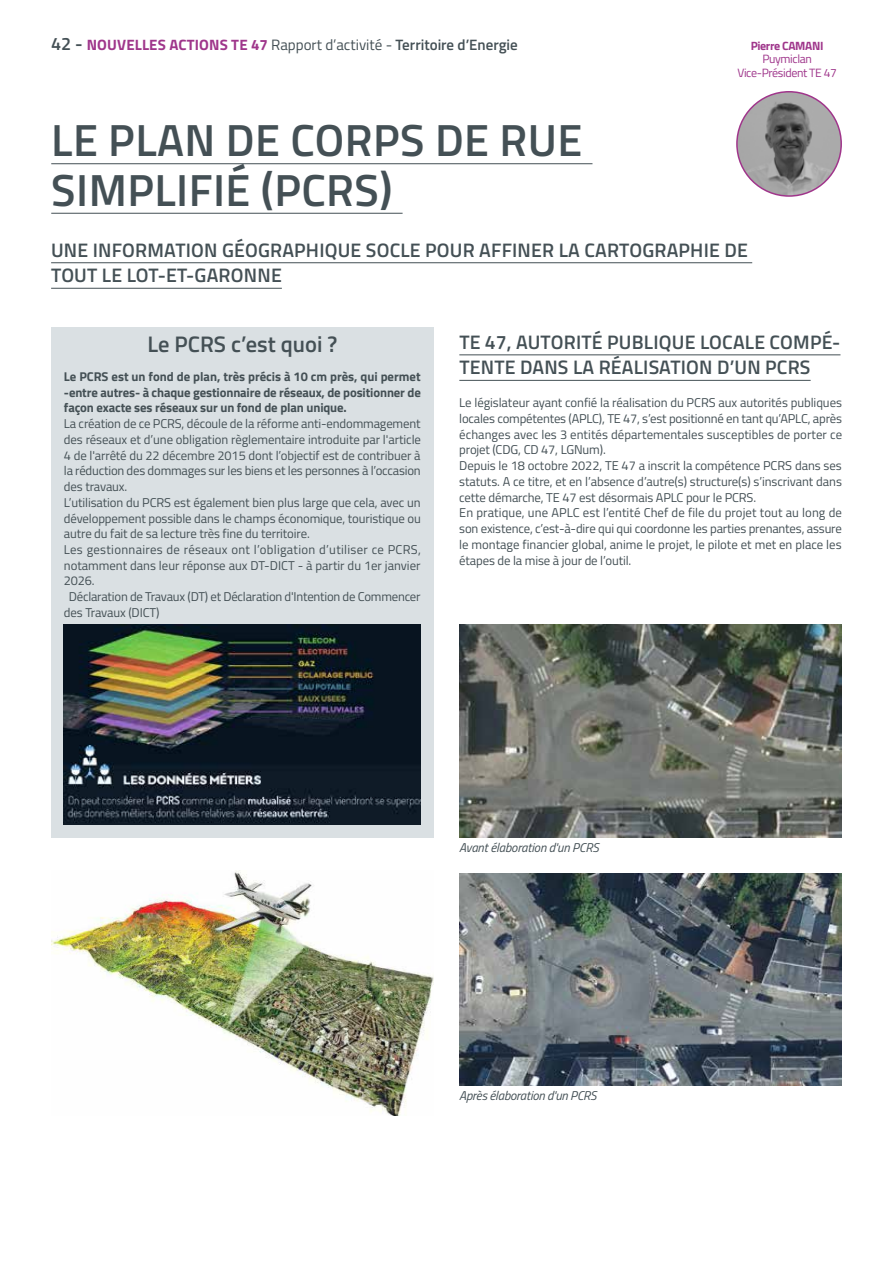
<style>
.page{position:relative;width:893px;height:1263px;background:#fff}
.page>*{position:absolute;margin:0;border:0;box-sizing:border-box;transform-origin:0 0}
.t1{font:600 45px/49.5px "Titillium Web";letter-spacing:.01em;color:#445055}
.t2{font:600 22.5px "Titillium Web";color:#445055}
.t3{font:600 19.5px/25.5px "Titillium Web";letter-spacing:.01em;color:#445055}
.t4{font:700 15px "Titillium Web";letter-spacing:.01em;color:#9f368b}
.t5{font:12.75px/15.8px "Titillium Web";letter-spacing:-.01em;color:#445055}
.t6{font:700 12.75px/15.8px "Titillium Web";letter-spacing:-.01em;color:#445055;text-align:justify}
.t7{font:12.75px "Titillium Web";letter-spacing:.025em;color:#445055}
.t8{font:italic 12.75px "Titillium Web";letter-spacing:-.015em;color:#445055}
.t9{font:12px/13.5px "Titillium Web";letter-spacing:-.03em;color:#9f368b;text-align:center}
.t10{font:700 12px "Titillium Web";letter-spacing:-.03em;color:#9f368b}
.s1{font-weight:600;font-size:18px;color:#445055}
.s2{font-weight:400;color:#445055}
.s3{font-weight:600;color:#445055}
</style>
<div class="page">
<hr style="left:51px;top:163px;width:541px;height:1px;background:#445055">
<hr style="left:51px;top:213px;width:352px;height:1px;background:#445055">
<hr style="left:51px;top:262px;width:701px;height:1px;background:#445055">
<hr style="left:51px;top:288px;width:231px;height:1px;background:#445055">
<hr style="left:459px;top:354px;width:381px;height:1px;background:#445055">
<hr style="left:459px;top:380px;width:352px;height:1px;background:#445055">
<div style="left:51px;top:327px;width:383px;height:510px;background:#dae0e3"></div>
<img style="left:64px;top:625px;width:357px;height:200px">
<img style="left:459px;top:625px;width:383px;height:212px">
<img style="left:459px;top:873px;width:383px;height:213px">
<img style="left:51px;top:870px;width:383px;height:246px">
<img style="left:737px;top:92px;width:104px;height:104px;border-radius:52px">
<div style="left:736px;top:91px;width:106px;height:106px;border:2px solid #a0358b;border-radius:50%"></div>
<p class="t4" style="left:51px;top:33px;width:468px"><span class="s1">42 -</span> NOUVELLES ACTIONS TE 47 <span class="s2">Rapport d’activité -</span> <span class="s3">Territoire d’Energie</span></p>
<p class="t10" style="left:751px;top:37px;width:74px">Pierre CAMANI</p>
<p class="t9" style="left:737px;top:52px;width:101px">Puymiclan<br>Vice-Président TE 47</p>
<h1 class="t1" style="left:51px;top:113px;width:533px">LE PLAN DE CORPS DE RUE<br>SIMPLIFIÉ (PCRS)</h1>
<h3 class="t3" style="left:51px;top:236px;width:698px">UNE INFORMATION GÉOGRAPHIQUE SOCLE POUR AFFINER LA CARTOGRAPHIE DE<br>TOUT LE LOT-ET-GARONNE</h3>
<h2 class="t2" style="left:147px;top:327px;width:191px">Le PCRS c’est quoi ?</h2>
<p class="t6" style="left:64px;top:368px;width:358px">Le PCRS est un fond de plan, très précis à 10 cm près, qui permet -entre autres- à chaque gestionnaire de réseaux, de positionner de façon exacte ses réseaux sur un fond de plan unique.</p>
<p class="t5" style="left:64px;top:415px;width:358px">La création de ce PCRS, découle de la réforme anti-endommagement</p>
<p class="t5" style="left:64px;top:431px;width:359px">des réseaux et d’une obligation règlementaire introduite par l'article</p>
<p class="t5" style="left:64px;top:446px;width:358px">4 de l'arrêté du 22 décembre 2015 dont l’objectif est de contribuer à</p>
<p class="t5" style="left:64px;top:462px;width:358px">la réduction des dommages sur les biens et les personnes à l’occasion</p>
<p class="t5" style="left:64px;top:478px;width:65px">des travaux.</p>
<p class="t5" style="left:64px;top:494px;width:358px">L’utilisation du PCRS est également bien plus large que cela, avec un</p>
<p class="t5" style="left:64px;top:509px;width:358px">développement possible dans le champs économique, touristique ou</p>
<p class="t5" style="left:64px;top:525px;width:247px">autre du fait de sa lecture très fine du territoire.</p>
<p class="t7" style="left:64px;top:540px;width:359px">Les gestionnaires de réseaux ont l’obligation d’utiliser ce PCRS,</p>
<p class="t5" style="left:64px;top:557px;width:358px">notamment dans leur réponse aux DT-DICT - à partir du 1er janvier</p>
<p class="t5" style="left:64px;top:572px;width:32px">2026.</p>
<p class="t5" style="left:69px;top:588px;width:353px">Déclaration de Travaux (DT) et Déclaration d'Intention de Commencer</p>
<p class="t5" style="left:64px;top:604px;width:97px">des Travaux (DICT)</p>
<h3 class="t3" style="left:459px;top:328px;width:383px">TE 47, AUTORITÉ PUBLIQUE LOCALE COMPÉ-<br>TENTE DANS LA RÉALISATION D’UN PCRS</h3>
<p class="t5" style="left:459px;top:394px;width:384px">Le législateur ayant confié la réalisation du PCRS aux autorités publiques locales compétentes (APLC), TE 47, s’est positionné en tant qu’APLC, après échanges avec les 3 entités départementales susceptibles de porter ce projet (CDG, CD 47, LGNum).<br>Depuis le 18 octobre 2022, TE 47 a inscrit la compétence PCRS dans ses statuts. A ce titre, et en l’absence d’autre(s) structure(s) s’inscrivant dans cette démarche, TE 47 est désormais APLC pour le PCRS.<br>En pratique, une APLC est l’entité Chef de file du projet tout au long de son existence, c’est-à-dire qui qui coordonne les parties prenantes, assure le montage financier global, anime le projet, le pilote et met en place les étapes de la mise à jour de l’outil.</p>
<p class="t8" style="left:459px;top:838px;width:141px">Avant élaboration d'un PCRS</p>
<p class="t8" style="left:459px;top:1086px;width:139px">Après élaboration d'un PCRS</p>
</div>
